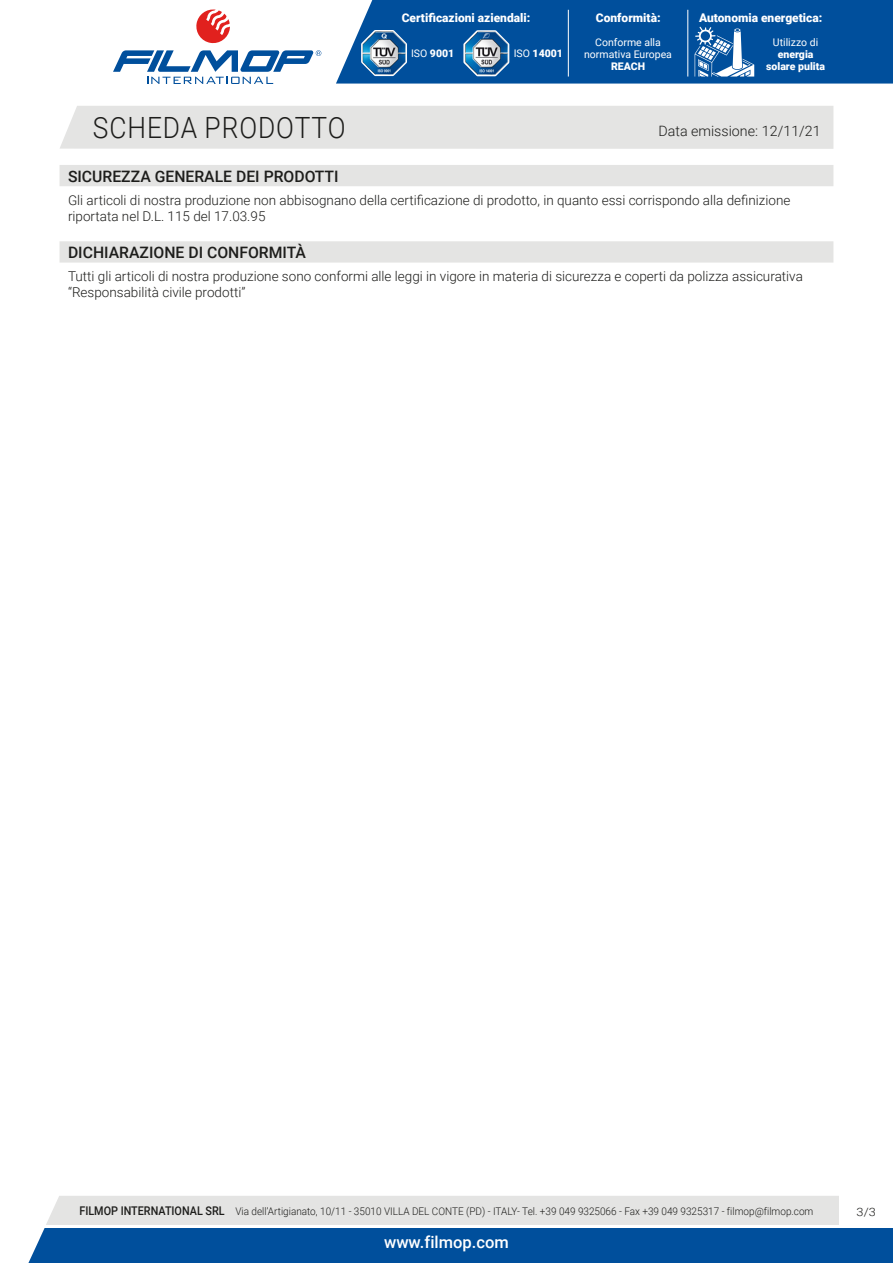
<style>
.page{position:relative;width:893px;height:1263px;background:#fff}
.page>*{position:absolute;margin:0;border:0;box-sizing:border-box;transform-origin:0 0}
.t1{font:300 29.25px "Roboto";letter-spacing:.035em;color:#1d1d1b;scale:.9 1}
.t2{font:500 16.5px "Roboto";color:#fff}
.t3{font:500 15.75px "Roboto";color:#1d1d1b}
.t4{font:300 14.25px "Roboto";color:#1d1d1b}
.t5{font:300 13.5px/16.2px "Roboto";color:#1d1d1b}
.t6{font:900 12px "Roboto";color:#fff}
.t7{font:300 11.55px "Roboto";color:#1d1d1b;scale:1.11 1}
.t8{font:300 10.5px "Roboto";color:#1d1d1b;scale:.95 1}
.t9{font:900 10.5px/12px "Roboto";color:#fff;text-align:center}
.t10{font:10.5px/12px "Roboto";color:#fff;text-align:center}
.s1{font-weight:400}
.s2{font-weight:500;font-size:12px}
</style>
<div class="page">
<svg style="left:28px;top:1196px;width:865px;height:67px;background:#6893bd"></svg>
<div style="left:60px;top:106px;width:773px;height:43px;background:#e4e4e3"></div>
<svg style="left:196px;top:10px;width:34px;height:34px"></svg>
<svg style="left:113px;top:50px;width:208px;height:34px"></svg>
<div style="left:336px;top:0;width:557px;height:84px;background:#004f9c"></div>
<svg style="left:462px;top:28px;width:49px;height:50px"></svg>
<img style="left:465px;top:32px;width:43px;height:43px">
<svg style="left:360px;top:28px;width:48px;height:49px"></svg>
<img style="left:362px;top:31px;width:44px;height:44px">
<hr style="left:568px;top:10px;width:1px;height:67px;background:#fff">
<hr style="left:688px;top:10px;width:1px;height:67px;background:#fff">
<svg style="left:695px;top:27px;width:59px;height:50px"></svg>
<div style="left:60px;top:165px;width:773px;height:21px;background:#e4e4e3"></div>
<div style="left:60px;top:241px;width:773px;height:22px;background:#e4e4e3"></div>
<hr style="left:45px;top:1225px;width:848px;height:2px;background:#fff">
<div style="left:839px;top:1196px;width:54px;height:31px;background:#fff"></div>
<p class="t6" style="left:402px;top:9px;width:130px">Certificazioni aziendali:</p>
<p class="t9" style="left:411px;top:47px;width:45px"><span class="s1">ISO</span> 9001</p>
<p class="t9" style="left:514px;top:47px;width:51px"><span class="s1">ISO</span> 14001</p>
<p class="t6" style="left:596px;top:9px;width:66px">Conformità:</p>
<p class="t6" style="left:699px;top:9px;width:125px">Autonomia energetica:</p>
<p class="t10" style="left:584px;top:35px;width:89px">Conforme alla normativa Europea</p>
<p class="t9" style="left:611px;top:59px;width:36px">REACH</p>
<p class="t10" style="left:773px;top:35px;width:47px">Utilizzo di</p>
<p class="t9" style="left:766px;top:47px;width:60px">energia solare pulita</p>
<h1 class="t1" style="left:93px;top:107px;width:282px">SCHEDA PRODOTTO</h1>
<p class="t4" style="left:658px;top:121px;width:164px">Data emissione: 12/11/21</p>
<p class="t3" style="left:68px;top:165px;width:272px">SICUREZZA GENERALE DEI PRODOTTI</p>
<p class="t5" style="left:68px;top:191px;width:724px">Gli articoli di nostra produzione non abbisognano della certificazione di prodotto, in quanto essi corrispondo alla definizione riportata nel D.L. 115 del 17.03.95</p>
<p class="t3" style="left:68px;top:242px;width:239px">DICHIARAZIONE DI CONFORMITÀ</p>
<p class="t5" style="left:68px;top:267px;width:736px">Tutti gli articoli di nostra produzione sono conformi alle leggi in vigore in materia di sicurezza e coperti da polizza assicurativa “Responsabilità civile prodotti”</p>
<p class="t8" style="left:79px;top:1204px;width:774px"><span class="s2">FILMOP INTERNATIONAL SRL</span> Via dell’Artigianato, 10/11 - 35010 VILLA DEL CONTE (PD) - ITALY- Tel. +39 049 9325066 - Fax +39 049 9325317 - filmop@filmop.com</p>
<p class="t2" style="left:384px;top:1230px;width:126px">www.filmop.com</p>
<p class="t7" style="left:857px;top:1204px;width:19px">3/3</p>
</div>
